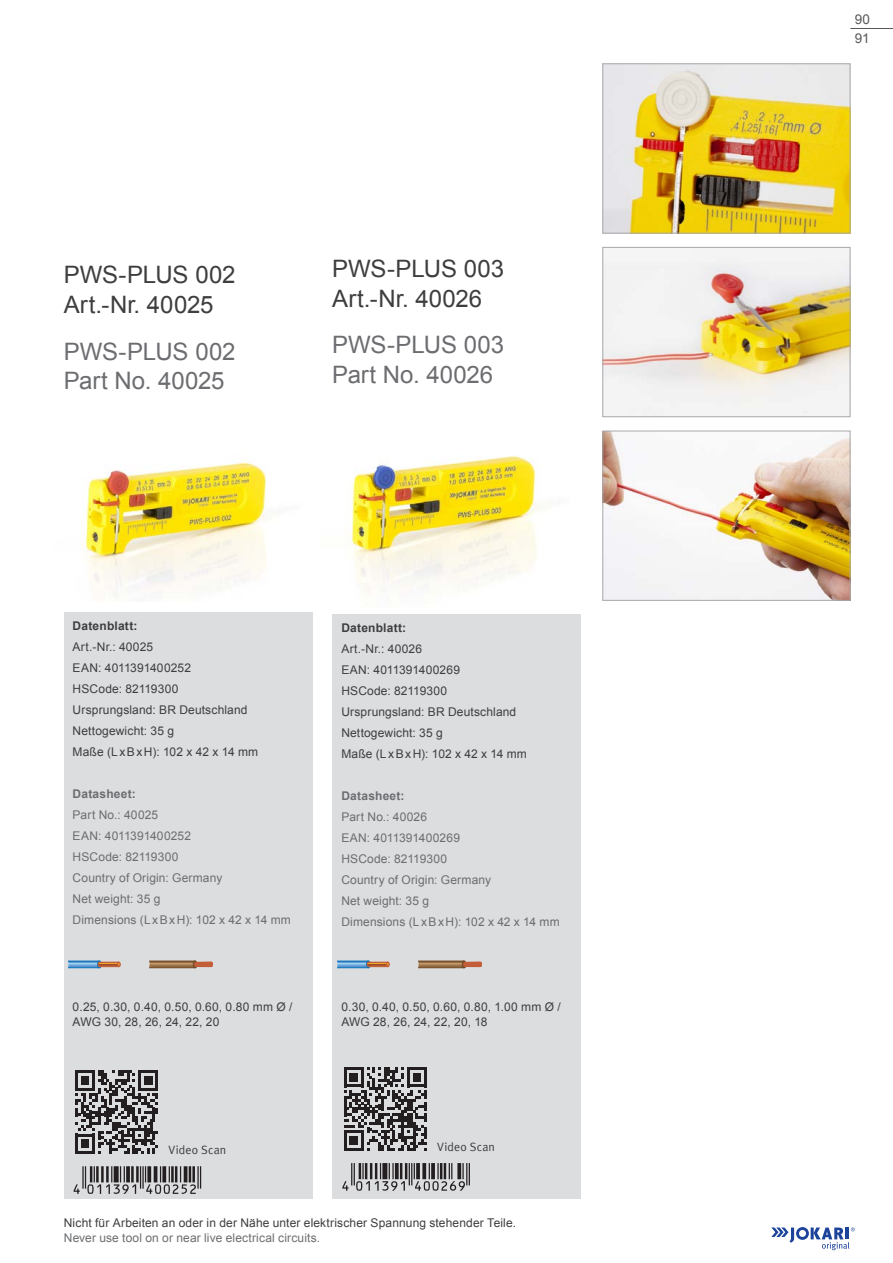
<style>
.page{position:relative;width:893px;height:1263px;background:#fff}
.page>*{position:absolute;margin:0;border:0;box-sizing:border-box;transform-origin:0 0}
.t1{font:24px "Arial";letter-spacing:.01em;color:#3e3e3f}
.t2{font:24px "Arial";color:#6c6d70}
.t3{font:13.5px/18.3px "Arial";color:#57585a}
.t4{font:12px/21px "Arial";letter-spacing:.01em;color:#3e3e3f}
.t5{font:12px/21px "Arial";letter-spacing:.01em;color:#6c6d70}
.t6{font:700 12px "Arial";letter-spacing:.015em;color:#3e3e3f}
.t7{font:700 12px "Arial";letter-spacing:.02em;color:#6c6d70}
.t8{font:12px "Meta Plus Normal";letter-spacing:.02em;color:#3e3e3f}
</style>
<div class="page">
<hr style="left:850px;top:28px;width:43px;height:1px;background:#57585a">
<svg style="left:771px;top:1227px;width:84px;height:23px"></svg>
<div style="left:333px;top:614px;width:248px;height:585px;background:#dcdddf"></div>
<div style="left:64px;top:612px;width:248px;height:587px;background:#dcdddf"></div>
<svg style="left:344px;top:1067px;width:83px;height:83px"></svg>
<svg style="left:75px;top:1070px;width:83px;height:84px"></svg>
<img style="left:345px;top:456px;width:196px;height:135px">
<img style="left:83px;top:462px;width:195px;height:137px">
<svg style="left:74px;top:1166px;width:127px;height:28px"></svg>
<svg style="left:342px;top:1163px;width:128px;height:28px"></svg>
<svg style="left:337px;top:961px;width:52px;height:7px"></svg>
<svg style="left:68px;top:961px;width:53px;height:7px"></svg>
<svg style="left:418px;top:961px;width:64px;height:7px"></svg>
<svg style="left:149px;top:961px;width:64px;height:7px"></svg>
<img style="left:604px;top:65px;width:244px;height:166px">
<div style="left:602px;top:63px;width:248px;height:170px;border:1px solid #a8a9ad"></div>
<img style="left:604px;top:249px;width:244px;height:166px">
<div style="left:602px;top:247px;width:248px;height:170px;border:1px solid #a8a9ad"></div>
<img style="left:604px;top:433px;width:244px;height:166px">
<div style="left:602px;top:431px;width:248px;height:170px;border:1px solid #a8a9ad"></div>
<h1 class="t1" style="left:64px;top:259px;width:172px">PWS-PLUS 002</h1>
<h1 class="t1" style="left:332px;top:253px;width:172px">PWS-PLUS 003</h1>
<h1 class="t1" style="left:64px;top:289px;width:150px">Art.-Nr. 40025</h1>
<h1 class="t1" style="left:332px;top:282px;width:150px">Art.-Nr. 40026</h1>
<h1 class="t2" style="left:64px;top:335px;width:172px">PWS-PLUS 002</h1>
<h1 class="t2" style="left:332px;top:329px;width:172px">PWS-PLUS 003</h1>
<h1 class="t2" style="left:64px;top:365px;width:161px">Part No. 40025</h1>
<h1 class="t2" style="left:332px;top:359px;width:161px">Part No. 40026</h1>
<p class="t6" style="left:73px;top:617px;width:66px">Datenblatt:</p>
<p class="t4" style="left:73px;top:636px;width:187px">Art.-Nr.: 40025<br>EAN: 4011391400252<br>HSCode: 82119300<br>Ursprungsland: BR Deutschland<br>Nettogewicht: 35 g<br>Maße (LxBxH): 102 x 42 x 14 mm</p>
<p class="t7" style="left:73px;top:785px;width:65px">Datasheet:</p>
<p class="t5" style="left:73px;top:804px;width:220px">Part No.: 40025<br>EAN: 4011391400252<br>HSCode: 82119300<br>Country of Origin: Germany<br>Net weight: 35 g<br>Dimensions (LxBxH): 102 x 42 x 14 mm</p>
<p class="t6" style="left:341px;top:620px;width:66px">Datenblatt:</p>
<p class="t4" style="left:341px;top:638px;width:187px">Art.-Nr.: 40026<br>EAN: 4011391400269<br>HSCode: 82119300<br>Ursprungsland: BR Deutschland<br>Nettogewicht: 35 g<br>Maße (LxBxH): 102 x 42 x 14 mm</p>
<p class="t7" style="left:341px;top:788px;width:65px">Datasheet:</p>
<p class="t5" style="left:341px;top:806px;width:220px">Part No.: 40026<br>EAN: 4011391400269<br>HSCode: 82119300<br>Country of Origin: Germany<br>Net weight: 35 g<br>Dimensions (LxBxH): 102 x 42 x 14 mm</p>
<p class="t4" style="left:73px;top:1000px;width:221px;line-height:15px">0.25, 0.30, 0.40, 0.50, 0.60, 0.80 mm Ø /<br>AWG 30, 28, 26, 24, 22, 20</p>
<p class="t4" style="left:341px;top:1000px;width:221px;line-height:15px">0.30, 0.40, 0.50, 0.60, 0.80, 1.00 mm Ø /<br>AWG 28, 26, 24, 22, 20, 18</p>
<p class="t8" style="left:168px;top:1143px;width:59px">Video Scan</p>
<p class="t8" style="left:437px;top:1140px;width:59px">Video Scan</p>
<p class="t4" style="left:64px;top:1212px;width:454px">Nicht für Arbeiten an oder in der Nähe unter elektrischer Spannung stehender Teile.</p>
<p class="t5" style="left:64px;top:1227px;width:258px">Never use tool on or near live electrical circuits.</p>
<p class="t3" style="left:855px;top:10px;width:16px">90<br>91</p>
</div>
